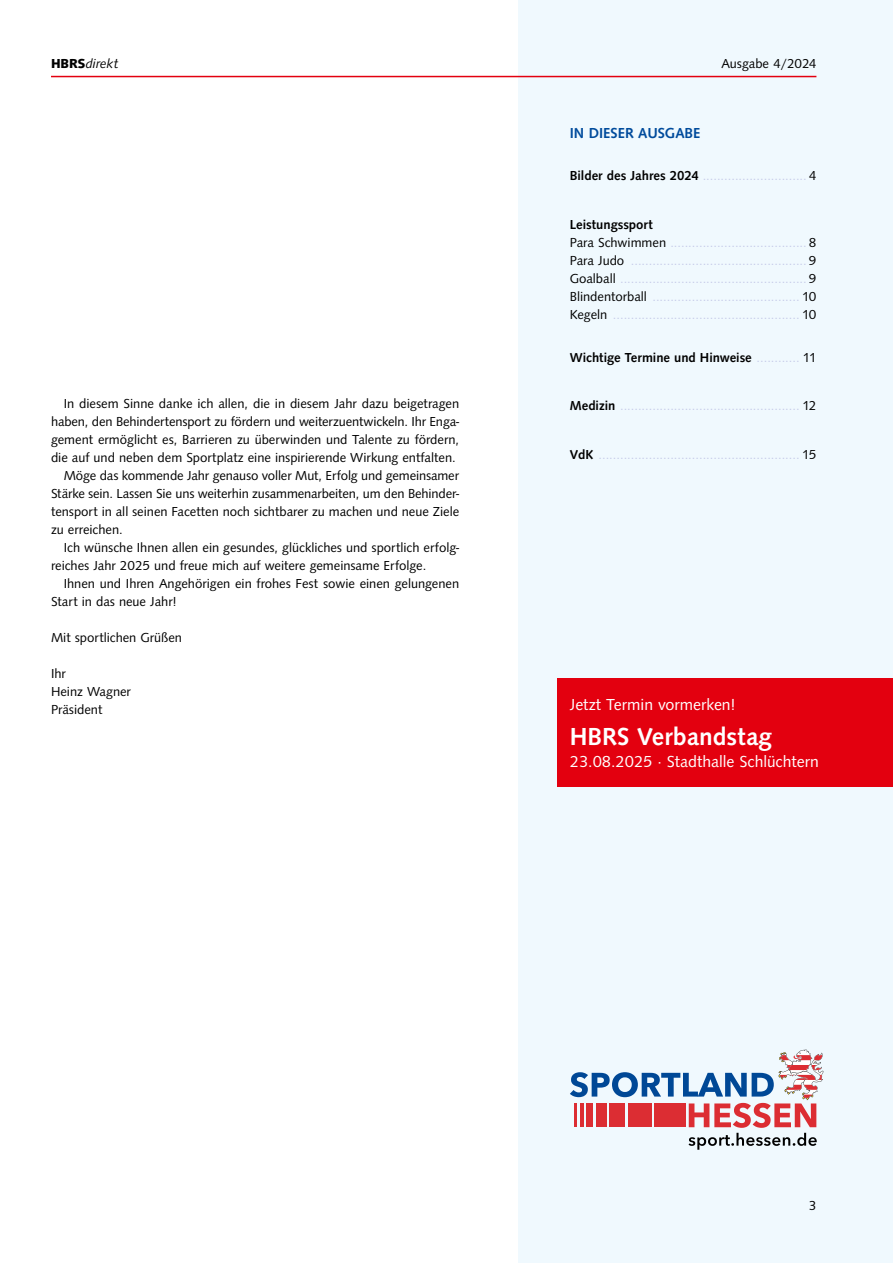
<style>
.page{position:relative;width:893px;height:1263px;background:#fff}
.page>*{position:absolute;margin:0;border:0;box-sizing:border-box;transform-origin:0 0}
.t1{font:700 25.5px "Syntax";color:#fff}
.t2{font:16.5px "Syntax";color:#fff}
.t3{font:700 15px "Syntax";color:#004b9c}
.t4{font:13.5px/18px "Syntax";color:#000}
.t5{font:13.5px/18px "Syntax";color:#c7cce9}
.t6{font:700 13.5px "Syntax";color:#000}
.t7{font:italic 13.5px "Syntax";color:#000}
.s1{font-family:"Syntax H";font-weight:800;font-style:normal}
.s2{font-weight:700;color:#000}
.s3{color:#000}
.s4{font-weight:400;color:#c7cce9}
.s5{font-weight:400}
</style>
<div class="page">
<div style="left:519px;top:0;width:374px;height:1263px;background:#f0f9fe"></div>
<hr style="left:51px;top:76px;width:765px;height:1px;background:#e3000f">
<svg style="left:570px;top:1049px;width:253px;height:101px"></svg>
<div style="left:557px;top:678px;width:336px;height:108px;background:#e3000f"></div>
<p class="t7" style="left:51px;top:56px;width:69px"><span class="s1">HBRS</span>direkt</p>
<p class="t4" style="left:721px;top:55px;width:97px">Ausgabe 4/2024</p>
<p class="t4" style="left:64px;top:395px;width:397px">In diesem Sinne danke ich allen, die in diesem Jahr dazu beigetragen</p>
<p class="t4" style="left:51px;top:413px;width:410px">haben, den Behindertensport zu fördern und weiterzuentwickeln. Ihr Enga-</p>
<p class="t4" style="left:51px;top:431px;width:410px">gement ermöglicht es, Barrieren zu überwinden und Talente zu fördern,</p>
<p class="t4" style="left:51px;top:449px;width:406px">die auf und neben dem Sportplatz eine inspirierende Wirkung entfalten.</p>
<p class="t4" style="left:64px;top:467px;width:397px">Möge das kommende Jahr genauso voller Mut, Erfolg und gemeinsamer</p>
<p class="t4" style="left:51px;top:485px;width:410px">Stärke sein. Lassen Sie uns weiterhin zusammenarbeiten, um den Behinder-</p>
<p class="t4" style="left:51px;top:503px;width:410px">tensport in all seinen Facetten noch sichtbarer zu machen und neue Ziele</p>
<p class="t4" style="left:51px;top:521px;width:73px">zu erreichen.</p>
<p class="t4" style="left:64px;top:539px;width:397px">Ich wünsche Ihnen allen ein gesundes, glückliches und sportlich erfolg-</p>
<p class="t4" style="left:51px;top:557px;width:377px">reiches Jahr 2025 und freue mich auf weitere gemeinsame Erfolge.</p>
<p class="t4" style="left:64px;top:575px;width:397px">Ihnen und Ihren Angehörigen ein frohes Fest sowie einen gelungenen</p>
<p class="t4" style="left:51px;top:593px;width:127px">Start in das neue Jahr!</p>
<p class="t4" style="left:51px;top:629px;width:132px">Mit sportlichen Grüßen</p>
<p class="t4" style="left:51px;top:665px;width:81px">Ihr<br>Heinz Wagner<br>Präsident</p>
<p class="t3" style="left:570px;top:124px;width:132px">IN DIESER AUSGABE</p>
<p class="t5" style="left:570px;top:167px;width:248px"><span class="s2">Bilder des Jahres 2024</span> ............................. <span class="s3">4</span></p>
<p class="t5" style="left:570px;top:216px;width:248px"><span class="s2">Leistungssport<br></span><span class="s3">Para Schwimmen</span> ...................................... <span class="s3">8<br>Para Judo</span> ................................................. <span class="s3">9<br>Goalball</span> .................................................... <span class="s3">9<br>Blindentorball</span> ......................................... <span class="s3">10<br>Kegeln</span> .................................................... <span class="s3">10</span></p>
<p class="t6" style="left:570px;top:349px;width:248px">Wichtige Termine und Hinweise <span class="s4">............</span> <span class="s5">11</span></p>
<p class="t5" style="left:570px;top:397px;width:248px"><span class="s2">Medizin</span> .................................................. <span class="s3">12</span></p>
<p class="t5" style="left:570px;top:446px;width:248px"><span class="s2">VdK</span> ........................................................ <span class="s3">15</span></p>
<p class="t2" style="left:570px;top:695px;width:167px">Jetzt Termin vormerken!</p>
<h1 class="t1" style="left:570px;top:721px;width:204px">HBRS Verbandstag</h1>
<p class="t2" style="left:570px;top:752px;width:250px">23.08.2025 · Stadthalle Schlüchtern</p>
<p class="t4" style="left:809px;top:1197px;width:9px">3</p>
</div>
